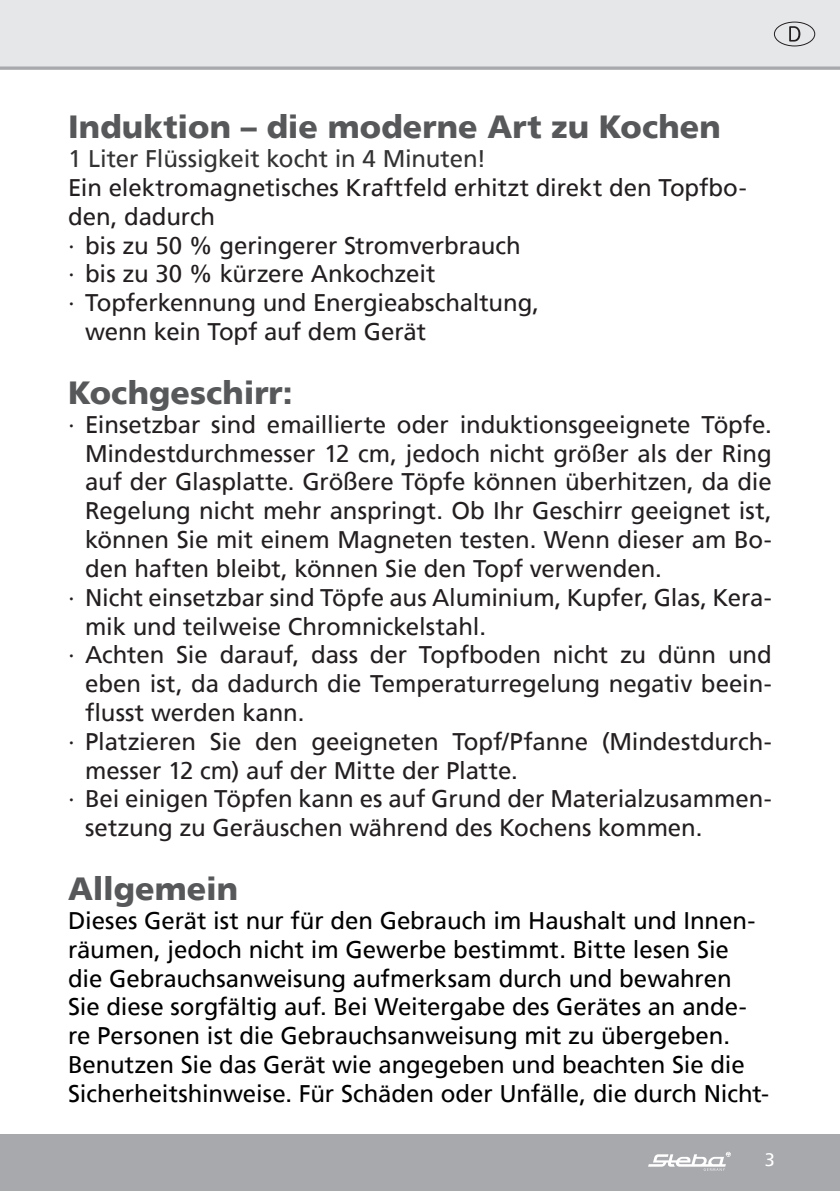
<style>
.page{position:relative;width:840px;height:1191px;background:#fff}
.page>*{position:absolute;margin:0;border:0;box-sizing:border-box;transform-origin:0 0}
.t1{font:900 32px "Frutiger";color:#57585a}
.t2{font:24px "Frutiger";letter-spacing:-.005em;color:#231f20}
.t3{font:24px/28.8px "Frutiger";letter-spacing:-.005em;color:#000}
.t4{font:24px "Frutiger";letter-spacing:-.005em;color:#333}
.t5{font:18px "Frutiger";color:#fff}
</style>
<div class="page">
<div style="left:0;top:0;width:839px;height:68px;background:#e6e7e9"></div>
<div style="left:0;top:1134px;width:839px;height:57px;background:#a8a9ad"></div>
<svg style="left:648px;top:1151px;width:82px;height:19px"></svg>
<svg style="left:0;top:66px;width:839px;height:4px;background:#b3b4b8"></svg>
<div style="left:773px;top:22px;width:41px;height:24px;border:1px solid #231f20;border-radius:50%"></div>
<svg style="left:789px;top:26px;width:11px;height:16px"></svg>
<h1 class="t1" style="left:68px;top:108px;width:653px">Induktion – die moderne Art zu Kochen</h1>
<p class="t4" style="left:68px;top:145px;width:419px">1 Liter Flüssigkeit kocht in 4 Minuten!</p>
<p class="t2" style="left:68px;top:173px;width:679px">Ein elektromagnetisches Kraftfeld erhitzt direkt den Topfbo-</p>
<p class="t2" style="left:68px;top:202px;width:149px">den, dadurch</p>
<p class="t2" style="left:68px;top:231px;width:454px">∙ bis zu 50 % geringerer Stromverbrauch</p>
<p class="t2" style="left:68px;top:260px;width:368px">∙ bis zu 30 % kürzere Ankochzeit</p>
<p class="t2" style="left:68px;top:289px;width:472px">∙ Topferkennung und Energieabschaltung,</p>
<p class="t2" style="left:85px;top:317px;width:342px">wenn kein Topf auf dem Gerät</p>
<h1 class="t1" style="left:68px;top:373px;width:226px">Kochgeschirr:</h1>
<p class="t2" style="left:68px;top:410px;width:704px">∙ Einsetzbar sind emaillierte oder induktionsgeeignete Töpfe.</p>
<p class="t2" style="left:85px;top:439px;width:687px">Mindestdurchmesser 12 cm, jedoch nicht größer als der Ring</p>
<p class="t2" style="left:85px;top:468px;width:687px">auf der Glasplatte. Größere Töpfe können überhitzen, da die</p>
<p class="t2" style="left:85px;top:497px;width:687px">Regelung nicht mehr anspringt. Ob Ihr Geschirr geeignet ist,</p>
<p class="t2" style="left:85px;top:525px;width:687px">können Sie mit einem Magneten testen. Wenn dieser am Bo-</p>
<p class="t2" style="left:85px;top:554px;width:578px">den haften bleibt, können Sie den Topf verwenden.</p>
<p class="t2" style="left:68px;top:583px;width:705px">∙ Nicht einsetzbar sind Töpfe aus Aluminium, Kupfer, Glas, Kera-</p>
<p class="t2" style="left:85px;top:612px;width:402px">mik und teilweise Chromnickelstahl.</p>
<p class="t2" style="left:68px;top:641px;width:704px">∙ Achten Sie darauf, dass der Topfboden nicht zu dünn und</p>
<p class="t2" style="left:85px;top:669px;width:687px">eben ist, da dadurch die Temperaturregelung negativ beein-</p>
<p class="t2" style="left:85px;top:698px;width:221px">flusst werden kann.</p>
<p class="t2" style="left:68px;top:727px;width:705px">∙ Platzieren Sie den geeigneten Topf/Pfanne (Mindestdurch-</p>
<p class="t2" style="left:85px;top:756px;width:434px">messer 12 cm) auf der Mitte der Platte.</p>
<p class="t2" style="left:68px;top:785px;width:705px">∙ Bei einigen Töpfen kann es auf Grund der Materialzusammen-</p>
<p class="t2" style="left:85px;top:813px;width:618px">setzung zu Geräuschen während des Kochens kommen.</p>
<h1 class="t1" style="left:68px;top:869px;width:171px">Allgemein</h1>
<p class="t3" style="left:68px;top:906px;width:702px">Dieses Gerät ist nur für den Gebrauch im Haushalt und Innen&shy;räumen, jedoch nicht im Gewerbe bestimmt. Bitte lesen Sie die Gebrauchsanweisung aufmerksam durch und bewahren Sie diese sorgfältig auf. Bei Weitergabe des Gerätes an ande&shy;re Personen ist die Gebrauchsanweisung mit zu übergeben.<br>Benutzen Sie das Gerät wie angegeben und beachten Sie die Sicherheitshinweise. Für Schäden oder Unfälle, die durch Nicht-</p>
<p class="t5" style="left:764px;top:1149px;width:12px">3</p>
</div>
